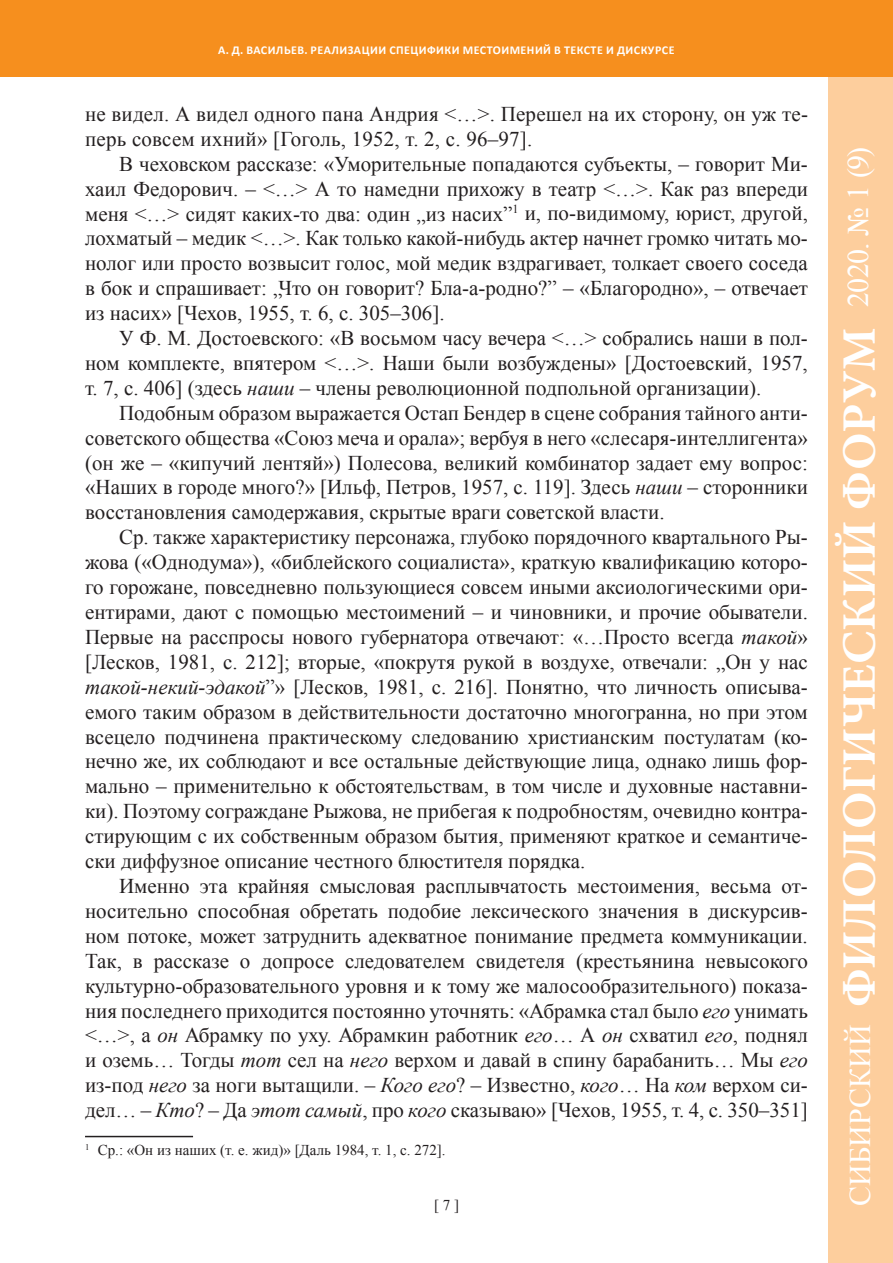
<style>
.page{position:relative;width:893px;height:1263px;background:#fff}
.page>*{position:absolute;margin:0;border:0;box-sizing:border-box;transform-origin:0 0}
.t1{font:700 48px "Minion Pro";color:#fff}
.t2{font:30px "Times New Roman";letter-spacing:-.005em;color:#fff}
.t3{font:21px/24.9px "Times New Roman";color:#231f20;text-align:justify}
.t4{font:15px "Times New Roman";color:#231f20}
.t5{font:700 12px "Calibri";letter-spacing:.04em;color:#fff}
.s1{font-style:italic}
</style>
<div class="page">
<div style="left:828px;top:0;width:65px;height:1263px;background:#fdce9d"></div>
<div style="left:0;top:0;width:893px;height:77px;background:#f68f1e"></div>
<hr style="left:85px;top:1136px;width:108px;height:1px;background:#231f20">
<p class="t5" style="left:218px;top:43px;width:44px">А. Д. Васил</p>
<p class="t5" style="left:284px;top:43px;width:392px">ьев. РЕАЛИЗАЦИИ СПЕЦИФИКИ МЕСТОИМЕНИЙ В ТЕКСТЕ И ДИСКУРСЕ</p>
<p class="t3" style="left:85px;top:101px;width:724px">не видел. А видел одного пана Андрия &lt;…&gt;. Перешел на их сторону, он уж те&shy;перь совсем ихний» [Гоголь, 1952, т. 2, с. 96–97].</p>
<p class="t3" style="left:85px;top:151px;width:724px;text-indent:34px">В чеховском рассказе: «Уморительные попадаются субъекты, – говорит Ми&shy;хаил Федорович. – &lt;…&gt; А то намедни прихожу в театр &lt;…&gt;. Как раз впереди меня &lt;…&gt; сидят каких-то два: один „из насих”<sup>1</sup> и, по-видимому, юрист, другой, лохматый – медик &lt;…&gt;. Как только какой-нибудь актер начнет громко читать мо&shy;нолог или просто возвысит голос, мой медик вздрагивает, толкает своего соседа в бок и спрашивает: „Что он говорит? Бла-а-родно?” – «Благородно», – отвечает из насих» [Чехов, 1955, т. 6, с. 305–306].</p>
<p class="t3" style="left:85px;top:325px;width:724px;text-indent:34px">У Ф. М. Достоевского: «В восьмом часу вечера &lt;…&gt; собрались наши в пол&shy;ном комплекте, впятером &lt;…&gt;. Наши были возбуждены» [Достоевский, 1957, т. 7, с. 406] (здесь <span class="s1">наши</span> – члены революционной подпольной организации).</p>
<p class="t3" style="left:85px;top:400px;width:724px;text-indent:34px">Подобным образом выражается Остап Бендер в сцене собрания тайного анти&shy;советского общества «Союз меча и орала»; вербуя в него «слесаря-интеллигента» (он же – «кипучий лентяй») Полесова, великий комбинатор задает ему вопрос: «Наших в городе много?» [Ильф, Петров, 1957, с. 119]. Здесь <span class="s1">наши</span> – сторонники восстановления самодержавия, скрытые враги советской власти.</p>
<p class="t3" style="left:85px;top:524px;width:724px;text-indent:34px">Ср. также характеристику персонажа, глубоко порядочного квартального Ры&shy;жова («Однодума»), «библейского социалиста», краткую квалификацию которо&shy;го горожане, повседневно пользующиеся совсем иными аксиологическими ори&shy;ентирами, дают с помощью местоимений – и чиновники, и прочие обыватели.<br>Первые на расспросы нового губернатора отвечают: «…Просто всегда <span class="s1">такой</span>» [Лесков, 1981, с. 212]; вторые, «покрутя рукой в воздухе, отвечали: „Он у нас <span class="s1">такой-некий-эдакой</span>”» [Лесков, 1981, с. 216]. Понятно, что личность описыва&shy;емого таким образом в действительности достаточно многогранна, но при этом всецело подчинена практическому следованию христианским постулатам (ко&shy;нечно же, их соблюдают и все остальные действующие лица, однако лишь фор&shy;мально – применительно к обстоятельствам, в том числе и духовные наставни&shy;ки). Поэтому сограждане Рыжова, не прибегая к подробностям, очевидно контра&shy;стирующим с их собственным образом бытия, применяют краткое и семантиче&shy;ски диффузное описание честного блюстителя порядка.</p>
<p class="t3" style="left:85px;top:873px;width:724px;text-indent:34px">Именно эта крайняя смысловая расплывчатость местоимения, весьма от&shy;носительно способная обретать подобие лексического значения в дискурсив&shy;ном потоке, может затруднить адекватное понимание предмета коммуникации.<br>Так, в рассказе о допросе следователем свидетеля (крестьянина невысокого культурно-образовательного уровня и к тому же малосообразительного) показа&shy;ния последнего приходится постоянно уточнять: «Абрамка стал было <span class="s1">его</span> унимать &lt;…&gt;, а <span class="s1">он</span> Абрамку по уху. Абрамкин работник <span class="s1">его</span>… А <span class="s1">он</span> схватил <span class="s1">его</span>, поднял и оземь… Тогды <span class="s1">тот</span> сел на <span class="s1">него</span> верхом и давай в спину барабанить… Мы <span class="s1">его </span>из-под <span class="s1">него</span> за ноги вытащили. – <span class="s1">Кого его</span>? – Известно, <span class="s1">кого</span>… На <span class="s1">ком</span> верхом си&shy;дел… – <span class="s1">Кто</span>? – Да <span class="s1">этот самый</span>, про <span class="s1">кого</span> сказываю» [Чехов, 1955, т. 4, с. 350–351]</p>
<p class="t4" style="left:85px;top:1139px;width:362px"><sup>1</sup> Ср.: «Он из наших (т. е. жид)» [Даль 1984, т. 1, с. 272].</p>
<p class="t4" style="left:434px;top:1194px;width:26px">[ 7 ]</p>
<h2 class="t2" style="left:838px;top:307px;width:161px;rotate:-90deg">2020. № 1 (9)</h2>
<h1 class="t1" style="left:831px;top:1007px;width:681px;rotate:-90deg">ФИЛОЛОГИЧЕСКИЙ ФОРУМ</h1>
<h2 class="t2" style="left:840px;top:1206px;width:183px;rotate:-90deg">СИБИРСКИЙ</h2>
</div>
